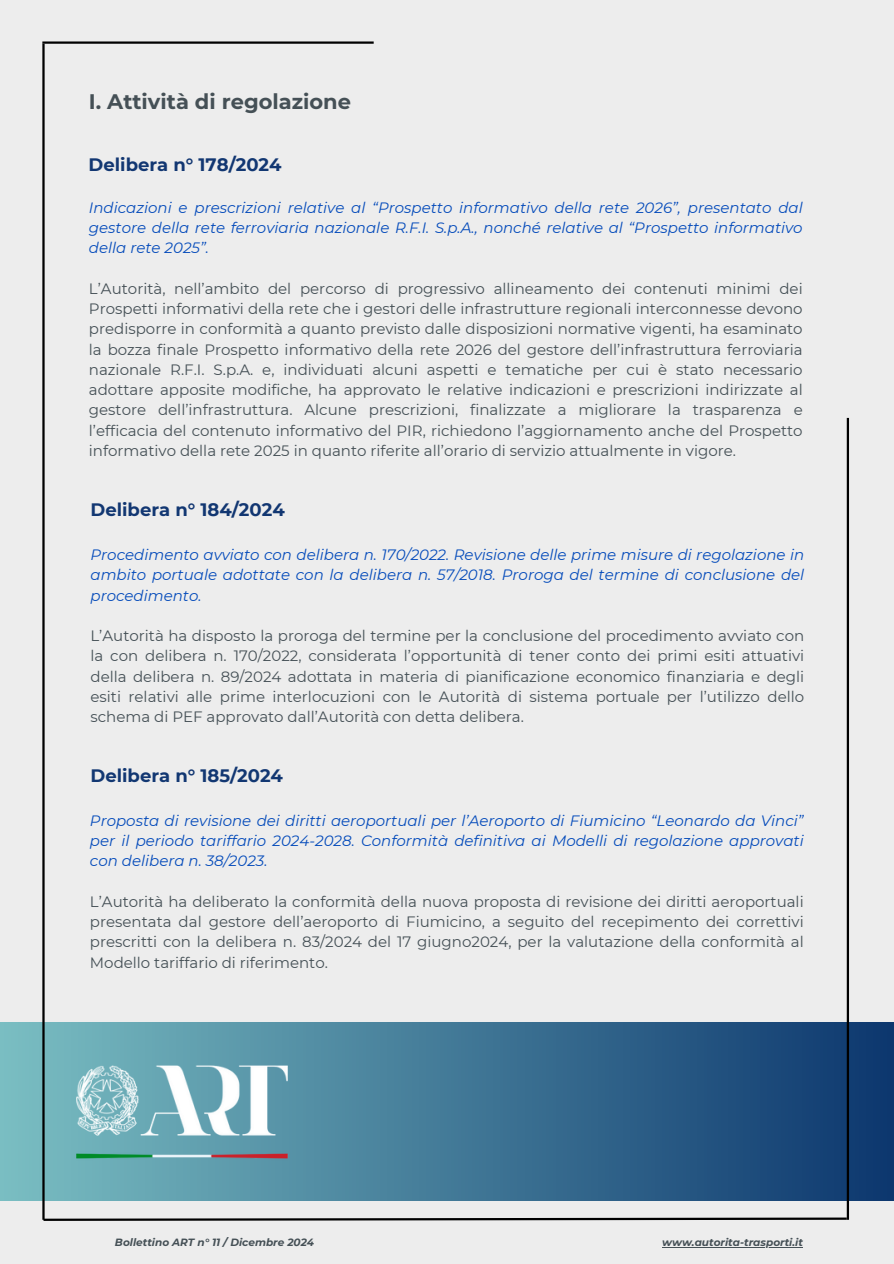
<style>
.page{position:relative;width:894px;height:1264px;background:#fff}
.page>*{position:absolute;margin:0;border:0;box-sizing:border-box;transform-origin:0 0}
.t1{font:700 21px "Montserrat";color:#455056}
.t2{font:700 18px "Montserrat";color:#123772}
.t3{font:15px/20.2px "Montserrat";color:#455056;text-align:justify}
.t4{font:italic 15px/20.2px "Montserrat";color:#064cbb;text-align:justify}
.t5{font:italic 700 10.5px "Montserrat";color:#455056}
</style>
<div class="page">
<div style="left:0;top:0;width:893px;height:1263px;background:#ededed"></div>
<div style="left:0;top:1022px;width:893px;height:178px;background:linear-gradient(to right,#7abec3,#0c366d)"></div>
<hr style="left:846px;top:418px;width:2px;height:801px;background:#000">
<hr style="left:42px;top:44px;width:3px;height:1175px;background:#000">
<hr style="left:42px;top:41px;width:331px;height:3px;background:#000">
<svg style="left:42px;top:1216px;width:806px;height:5px"></svg>
<img style="left:42px;top:1031px;width:279px;height:160px">
<hr style="left:662px;top:1246px;width:140px;height:1px;background:#455056">
<h3 class="t1" style="left:89px;top:88px;width:263px">I. Attività di regolazione</h3>
<p class="t2" style="left:89px;top:154px;width:194px">Delibera n° 178/2024</p>
<p class="t4" style="left:89px;top:197px;width:715px">Indicazioni e prescrizioni relative al “Prospetto informativo della rete 2026”, presentato dal gestore della rete ferroviaria nazionale R.F.I. S.p.A., nonché relative al “Prospetto informativo della rete 2025”.</p>
<p class="t3" style="left:89px;top:278px;width:715px">L’Autorità, nell’ambito del percorso di progressivo allineamento dei contenuti minimi dei Prospetti informativi della rete che i gestori delle infrastrutture regionali interconnesse devono predisporre in conformità a quanto previsto dalle disposizioni normative vigenti, ha esaminato la bozza finale Prospetto informativo della rete 2026 del gestore dell’infrastruttura ferroviaria nazionale R.F.I. S.p.A. e, individuati alcuni aspetti e tematiche per cui è stato necessario adottare apposite modifiche, ha approvato le relative indicazioni e prescrizioni indirizzate al gestore dell’infrastruttura. Alcune prescrizioni, finalizzate a migliorare la trasparenza e l’efficacia del contenuto informativo del PIR, richiedono l’aggiornamento anche del Prospetto informativo della rete 2025 in quanto riferite all’orario di servizio attualmente in vigore.</p>
<p class="t2" style="left:90px;top:498px;width:196px">Delibera n° 184/2024</p>
<h3 class="t4" style="left:90px;top:544px;width:715px">Procedimento avviato con delibera n. 170/2022. Revisione delle prime misure di regolazione in ambito portuale adottate con la delibera n. 57/2018. Proroga del termine di conclusione del procedimento.</h3>
<p class="t3" style="left:90px;top:625px;width:715px">L’Autorità ha disposto la proroga del termine per la conclusione del procedimento avviato con la con delibera n. 170/2022, considerata l’opportunità di tener conto dei primi esiti attuativi della delibera n. 89/2024 adottata in materia di pianificazione economico finanziaria e degli esiti relativi alle prime interlocuzioni con le Autorità di sistema portuale per l’utilizzo dello schema di PEF approvato dall’Autorità con detta delibera.</p>
<h3 class="t2" style="left:90px;top:764px;width:194px">Delibera n° 185/2024</h3>
<h3 class="t4" style="left:90px;top:810px;width:715px">Proposta di revisione dei diritti aeroportuali per l’Aeroporto di Fiumicino “Leonardo da Vinci” per il periodo tariffario 2024-2028. Conformità definitiva ai Modelli di regolazione approvati con delibera n. 38/2023.</h3>
<p class="t3" style="left:90px;top:891px;width:715px">L’Autorità ha deliberato la conformità della nuova proposta di revisione dei diritti aeroportuali presentata dal gestore dell’aeroporto di Fiumicino, a seguito del recepimento dei correttivi prescritti con la delibera n. 83/2024 del 17 giugno2024, per la valutazione della conformità al Modello tariffario di riferimento.</p>
<h3 class="t5" style="left:115px;top:1235px;width:201px">Bollettino ART n° 11 / Dicembre 2024</h3>
<p class="t5" style="left:662px;top:1235px;width:142px">www.autorita-trasporti.it</p>
</div>
